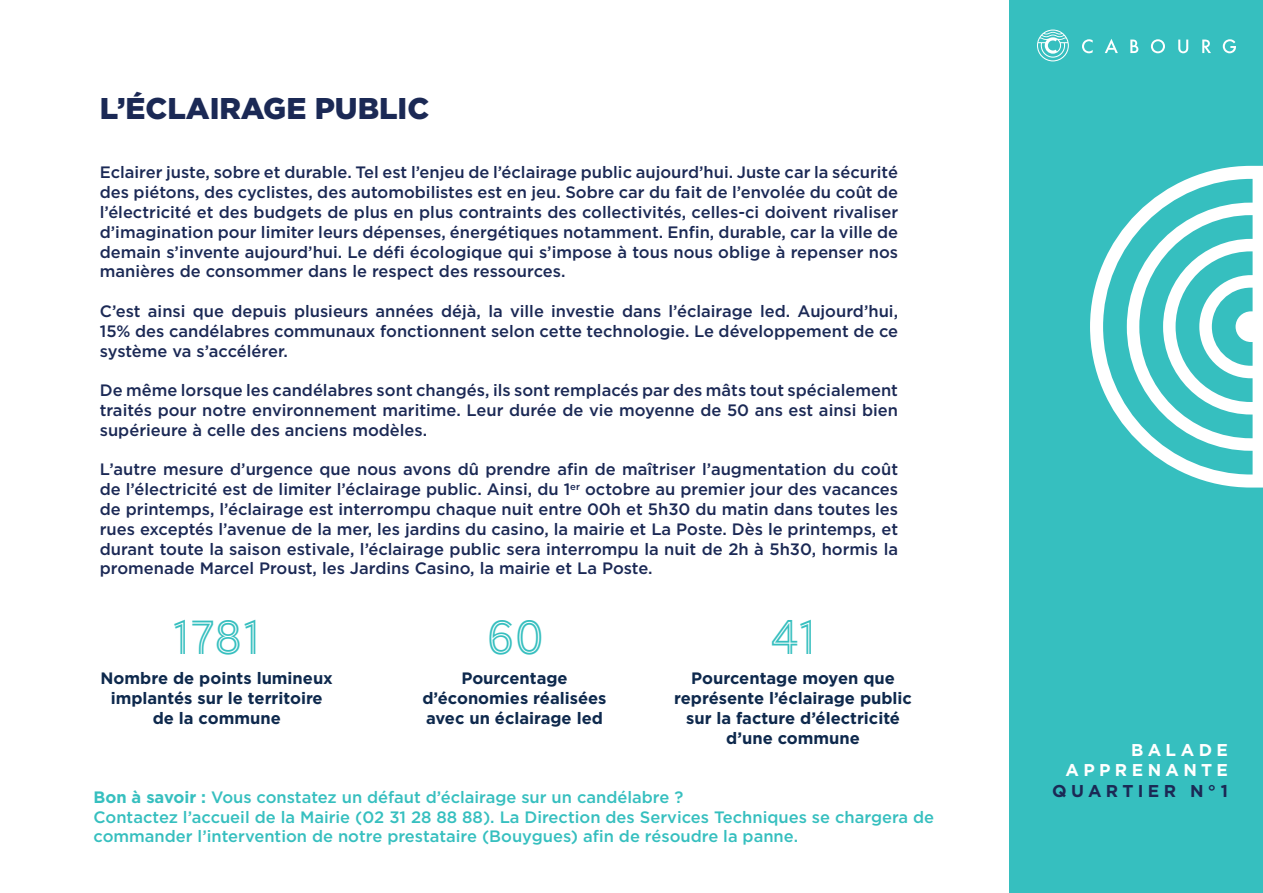
<style>
.page{position:relative;width:1263px;height:893px;background:#fff}
.page>*{position:absolute;margin:0;border:0;box-sizing:border-box;transform-origin:0 0}
.t1{font:49.5px "AW Conqueror Inline";color:#36bfbf}
.t2{font:900 30px "Gotham";color:#1b2955}
.t3{font:700 17.1px/20.4px "Gotham";letter-spacing:.25em;color:#fff;text-align:right}
.t4{font:700 17.1px "Gotham";letter-spacing:.255em;color:#1b2955}
.t5{font:500 16.5px/19.8px "Gotham";color:#1b2955;text-align:justify}
.t6{font:500 16.5px/19.8px "Gotham";color:#36bfbf}
.t7{font:700 16.5px/19.8px "Gotham";color:#0e294d;text-align:center}
.s1{font-weight:700}
</style>
<div class="page">
<div style="left:1010px;top:0;width:253px;height:893px;background:#36bfbf"></div>
<svg style="left:1082px;top:39px;width:11px;height:14px"></svg>
<svg style="left:1105px;top:39px;width:13px;height:14px"></svg>
<svg style="left:1130px;top:40px;width:8px;height:13px"></svg>
<svg style="left:1151px;top:39px;width:14px;height:14px"></svg>
<svg style="left:1178px;top:40px;width:10px;height:13px"></svg>
<svg style="left:1202px;top:40px;width:9px;height:13px"></svg>
<svg style="left:1223px;top:39px;width:13px;height:14px"></svg>
<svg style="left:1037px;top:30px;width:32px;height:31px"></svg>
<svg style="left:1090px;top:166px;width:173px;height:322px"></svg>
<p class="t2" style="left:100px;top:88px;width:331px">L’ÉCLAIRAGE PUBLIC</p>
<p class="t5" style="left:100px;top:162px;width:800px">Eclairer juste, sobre et durable. Tel est l’enjeu de l’éclairage public aujourd’hui. Juste car la sécurité des piétons, des cyclistes, des automobilistes est en jeu. Sobre car du fait de l’envolée du coût de l’électricité et des budgets de plus en plus contraints des collectivités, celles-ci doivent rivaliser d’imagination pour limiter leurs dépenses, énergétiques notamment. Enfin, durable, car la ville de demain s’invente aujourd’hui. Le défi écologique qui s’impose à tous nous oblige à repenser nos manières de consommer dans le respect des ressources.</p>
<p class="t5" style="left:100px;top:301px;width:800px">C’est ainsi que depuis plusieurs années déjà, la ville investie dans l’éclairage led. Aujourd’hui, 15% des candélabres communaux fonctionnent selon cette technologie. Le développement de ce système va s’accélérer.</p>
<p class="t5" style="left:100px;top:380px;width:800px">De même lorsque les candélabres sont changés, ils sont remplacés par des mâts tout spécialement traités pour notre environnement maritime. Leur durée de vie moyenne de 50 ans est ainsi bien supérieure à celle des anciens modèles.</p>
<p class="t5" style="left:100px;top:459px;width:800px">L’autre mesure d’urgence que nous avons dû prendre afin de maîtriser l’augmentation du coût de l’électricité est de limiter l’éclairage public. Ainsi, du 1<sup>er</sup> octobre au premier jour des vacances de printemps, l’éclairage est interrompu chaque nuit entre 00h et 5h30 du matin dans toutes les rues exceptés l’avenue de la mer, les jardins du casino, la mairie et La Poste. Dès le printemps, et durant toute la saison estivale, l’éclairage public sera interrompu la nuit de 2h à 5h30, hormis la promenade Marcel Proust, les Jardins Casino, la mairie et La Poste.</p>
<p class="t1" style="left:173px;top:614px;width:89px">1781</p>
<p class="t7" style="left:101px;top:668px;width:234px">Nombre de points lumineux implantés sur le territoire de la commune</p>
<p class="t1" style="left:485px;top:614px;width:60px">60</p>
<p class="t7" style="left:461px;top:668px;width:108px">Pourcentage</p>
<p class="t7" style="left:422px;top:688px;width:186px">d’économies réalisées</p>
<p class="t7" style="left:426px;top:708px;width:178px">avec un éclairage led</p>
<p class="t1" style="left:770px;top:614px;width:48px">41</p>
<p class="t7" style="left:691px;top:668px;width:205px">Pourcentage moyen que</p>
<p class="t7" style="left:674px;top:688px;width:239px">représente l’éclairage public sur la facture d’électricité d’une commune</p>
<p class="t6" style="left:94px;top:787px;width:591px"><span class="s1">Bon à savoir :</span> Vous constatez un défaut d’éclairage sur un candélabre ?</p>
<p class="t6" style="left:94px;top:807px;width:842px">Contactez l’accueil de la Mairie (02 31 28 88 88). La Direction des Services Techniques se chargera de commander l’intervention de notre prestataire (Bouygues) afin de résoudre la panne.</p>
<p class="t3" style="left:1065px;top:739px;width:164px">BALADE<br>APPRENANTE</p>
<p class="t4" style="left:1052px;top:779px;width:177px">QUARTIER N°1</p>
</div>
